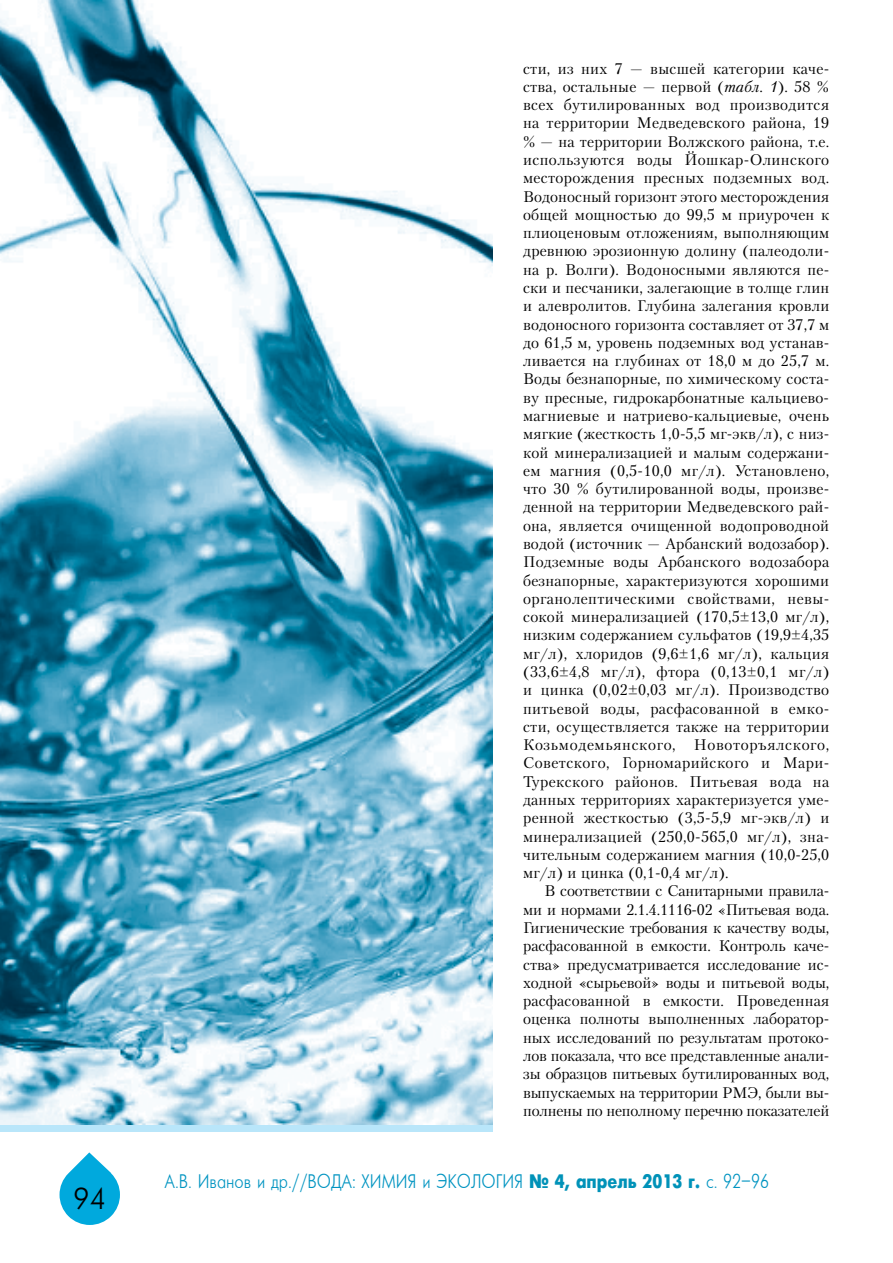
<style>
.page{position:relative;width:893px;height:1263px;background:#fff}
.page>*{position:absolute;margin:0;border:0;box-sizing:border-box;transform-origin:0 0}
.t1{font:30px "Futuris Cyrillic";color:#000}
.t2{font:19.5px "Futuris";color:#0094c1;scale:.84 1}
.t3{font:15.3px/18.3px "Petersburg C";color:#000;text-align:justify}
.s1{font-style:italic}
.s2{font-weight:700;color:#0092b8}
.s3{font-weight:700}
</style>
<div class="page">
<svg style="left:60px;top:1152px;width:60px;height:73px"></svg>
<img style="left:0;top:0;width:493px;height:1124px">
<h1 class="t1" style="left:73px;top:1183px;width:34px">94</h1>
<p class="t3" style="left:523px;top:59px;width:308px">сти, из них 7 — высшей категории каче&shy;ства, остальные — первой (<span class="s1">табл. 1</span>). 58 % всех бутилированных вод производится на территории Медведевского района, 19 % — на территории Волжского района, т.е. используются воды Йошкар-Олинского месторождения пресных подземных вод.<br>Водоносный горизонт этого месторождения общей мощностью до 99,5 м приурочен к плиоценовым отложениям, выполняющим древнюю эрозионную долину (палеодоли&shy;на р. Волги). Водоносными являются пе&shy;ски и песчаники, залегающие в толще глин и алевролитов. Глубина залегания кровли водоносного горизонта составляет от 37,7 м до 61,5 м, уровень подземных вод устанав&shy;ливается на глубинах от 18,0 м до 25,7 м.<br>Воды безнапорные, по химическому соста&shy;ву пресные, гидрокарбонатные кальциево&shy;магниевые и натриево-кальциевые, очень мягкие (жесткость 1,0-5,5 мг-экв/л), с низ&shy;кой минерализацией и малым содержани&shy;ем магния (0,5-10,0 мг/л). Установлено, что 30 % бутилированной воды, произве&shy;денной на территории Медведевского рай&shy;она, является очищенной водопроводной водой (источник — Арбанский водозабор).<br>Подземные воды Арбанского водозабора безнапорные, характеризуются хорошими органолептическими свойствами, невы&shy;сокой минерализацией (170,5±13,0 мг/л), низким содержанием сульфатов (19,9±4,35 мг/л), хлоридов (9,6±1,6 мг/л), кальция (33,6±4,8 мг/л), фтора (0,13±0,1 мг/л) и цинка (0,02±0,03 мг/л). Производство питьевой воды, расфасованной в емко&shy;сти, осуществляется также на территории Козьмодемьянского, Новоторъялского, Советского, Горномарийского и Мари-Турекского районов. Питьевая вода на данных территориях характеризуется уме&shy;ренной жесткостью (3,5-5,9 мг-экв/л) и минерализацией (250,0-565,0 мг/л), зна&shy;чительным содержанием магния (10,0-25,0 мг/л) и цинка (0,1-0,4 мг/л).</p>
<p class="t3" style="left:523px;top:882px;width:308px;text-indent:21px">В соответствии с Санитарными правила&shy;ми и нормами 2.1.4.1116-02 «Питьевая вода.<br>Гигиенические требования к качеству воды, расфасованной в емкости. Контроль каче&shy;ства» предусматривается исследование ис&shy;ходной «сырьевой» воды и питьевой воды, расфасованной в емкости. Проведенная оценка полноты выполненных лаборатор&shy;ных исследований по результатам протоко&shy;лов показала, что все представленные анали&shy;зы образцов питьевых бутилированных вод, выпускаемых на территории РМЭ, были вы&shy;полнены по неполному перечню показателей</p>
<p class="t2" style="left:164px;top:1171px;width:721px">А.В. Иванов и др.//ВОДА: ХИМИЯ и ЭКОЛОГИЯ <span class="s2">¹ 4, апрель 2013 г</span><span class="s3">.</span> c. 92–96</p>
</div>
